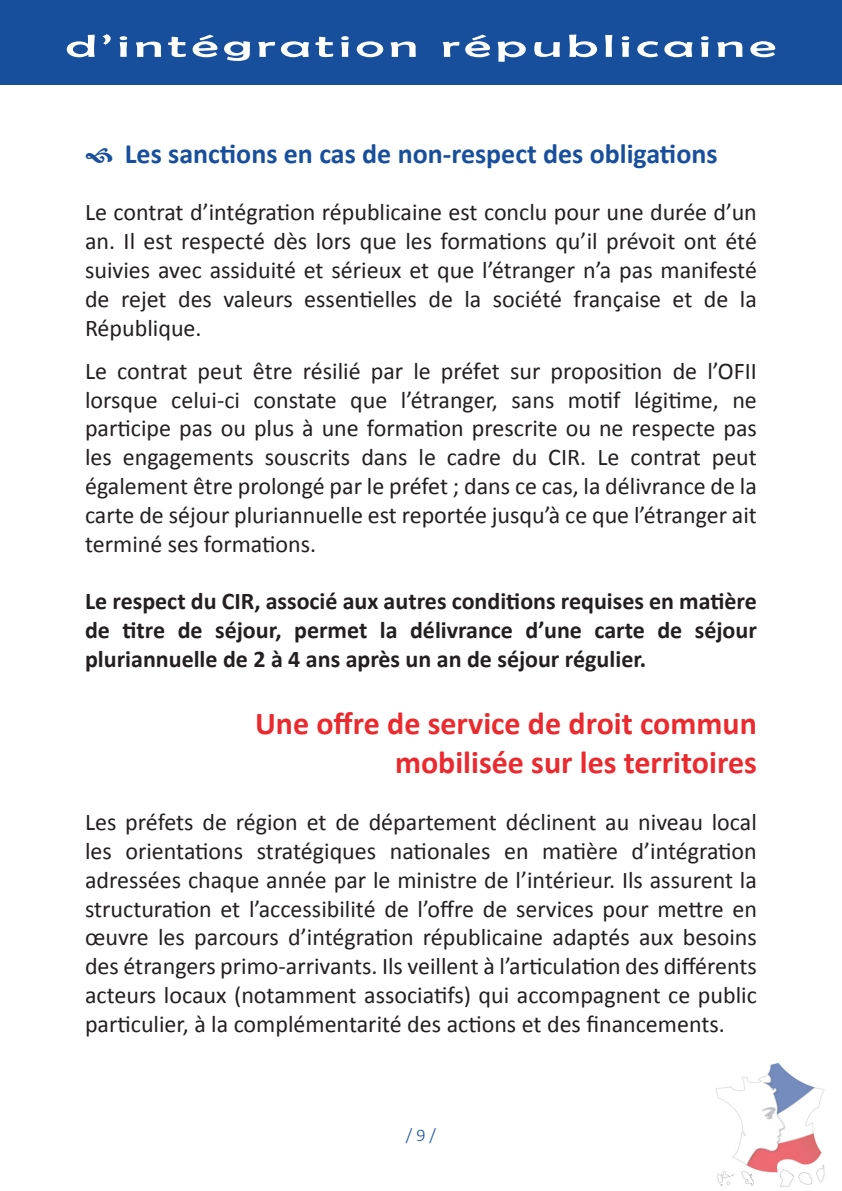
<style>
.page{position:relative;width:842px;height:1191px;background:#fff}
.page>*{position:absolute;margin:0;border:0;box-sizing:border-box;transform-origin:0 0}
.t1{font:700 32px/38.4px "Calibri";color:#ea2a2e;text-align:right}
.t2{font:32px "Berlin Sans FB";letter-spacing:.08em;color:#fff;scale:1.75 1}
.t3{font:700 28px "Calibri";color:#184f9c}
.t4{font:24px/28.8px "Calibri";color:#231f20;text-align:justify}
.t5{font:700 24px/28.8px "Calibri";color:#231f20;text-align:justify}
.t6{font:300 18px "Calibri";color:#184f9c}
</style>
<div class="page">
<div style="left:0;top:0;width:842px;height:85px;background:#184f9c"></div>
<img style="left:716px;top:1062px;width:109px;height:125px">
<h1 class="t2" style="left:66px;top:28px;width:408px">d’intégration républicaine</h1>
<p class="t3" style="left:125px;top:136px;width:594px">Les sanctions en cas de non-respect des obligations</p>
<p class="t4" style="left:85px;top:198px;width:673px">Le contrat d’intégration républicaine est conclu pour une durée d’un an. Il est respecté dès lors que les formations qu’il prévoit ont été suivies avec assiduité et sérieux et que l’étranger n’a pas manifesté de rejet des valeurs essentielles de la société française et de la République.</p>
<p class="t4" style="left:85px;top:356px;width:673px">Le contrat peut être résilié par le préfet sur proposition de l’OFII lorsque celui-ci constate que l’étranger, sans motif légitime, ne participe pas ou plus à une formation prescrite ou ne respecte pas les engagements souscrits dans le cadre du CIR. Le contrat peut également être prolongé par le préfet ; dans ce cas, la délivrance de la carte de séjour pluriannuelle est reportée jusqu’à ce que l’étranger ait terminé ses formations.</p>
<p class="t5" style="left:85px;top:587px;width:673px">Le respect du CIR, associé aux autres conditions requises en matière de titre de séjour, permet la délivrance d’une carte de séjour pluriannuelle de 2 à 4 ans après un an de séjour régulier.</p>
<p class="t1" style="left:255px;top:704px;width:503px">Une offre de service de droit commun mobilisée sur les territoires</p>
<p class="t4" style="left:85px;top:808px;width:673px">Les préfets de région et de département déclinent au niveau local les orientations stratégiques nationales en matière d’intégration adressées chaque année par le ministre de l’intérieur. Ils assurent la structuration et l’accessibilité de l’offre de services pour mettre en œuvre les parcours d’intégration républicaine adaptés aux besoins des étrangers primo-arrivants. Ils veillent à l’articulation des différents acteurs locaux (notamment associatifs) qui accompagnent ce public particulier, à la complémentarité des actions et des financements.</p>
<p class="t6" style="left:406px;top:1123px;width:32px">/ 9 /</p>
</div>
